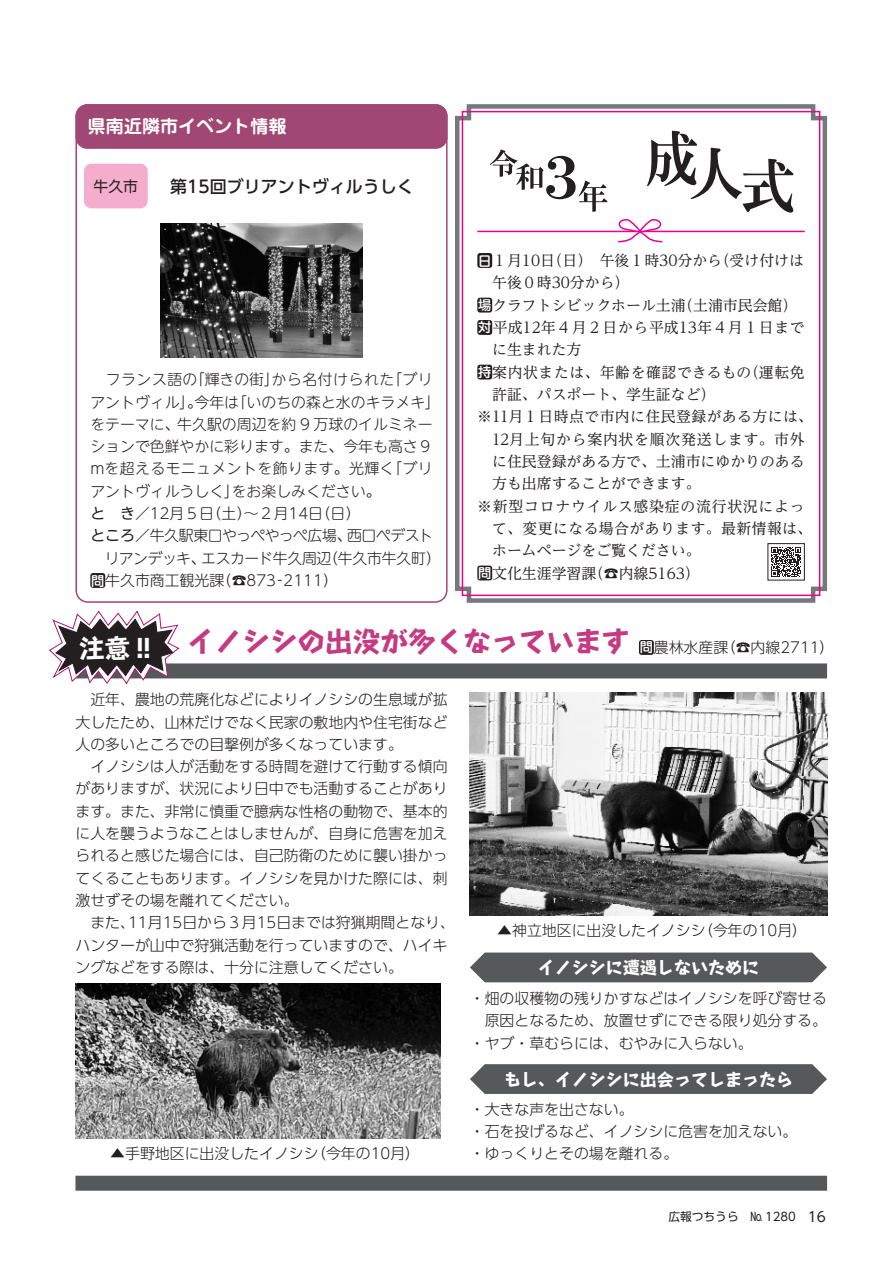
<style>
.page{position:relative;width:893px;height:1263px;background:#fff}
.page>*{position:absolute;margin:0;border:0;box-sizing:border-box;transform-origin:0 0}
.t1{font:700 27.6px "Take Std";color:#c53b81}
.t2{font:700 25.5px "Take Std";color:#fff}
.t3{font:700 18px "Jun 501 Pro";color:#fff}
.t4{font:700 16.95px "Take Std";color:#fff}
.t5{font:500 16.95px "UD Shin Go Pro";color:#231f20}
.t6{font:300 14.85px/22.4px "UD Shin Go Pro";color:#231f20;text-align:justify}
.t7{font:14.85px/22.4px "UD Reimin Pro";color:#231f20}
.t8{font:300 14.85px/22.4px "UD Shin M Go Pro";color:#231f20}
.t9{font:14.85px/22.4px "UD Reimin Pro";letter-spacing:.03em;color:#231f20}
.t10{font:14.85px "UD Reimin Pro";letter-spacing:.04em;color:#231f20}
.t11{font:300 14.85px/22.4px "UD Shin M Go Pro";letter-spacing:.03em;color:#231f20}
.t12{font:300 14.85px/22.4px "UD Shin M Go Pro";letter-spacing:-.02em;color:#231f20}
.t13{font:300 14.85px "UD Shin M Go Pro";letter-spacing:-.03em;color:#231f20}
.t14{font:300 14.85px "UD Shin M Go Pro";letter-spacing:.035em;color:#231f20}
.t15{font:14.85px "UD Shin Go Pro";color:#231f20}
.t16{font:13.8px "UD Shin Go Pro";color:#231f20}
.t17{font:500 13.35px "UD Shin M Go Pro";color:#fff}
.t18{font:11.7px "UD Shin Go Pro";color:#231f20}
.s1{font-weight:400}
</style>
<div class="page">
<svg style="left:455px;top:104px;width:373px;height:499px"></svg>
<div style="left:462px;top:111px;width:358px;height:485px;border:2px solid #ed028c"></div>
<div style="left:75px;top:663px;width:752px;height:15px;background:#57585a"></div>
<div style="left:75px;top:104px;width:373px;height:499px;border:2px solid #a04873;border-radius:12px"></div>
<div style="left:75px;top:104px;width:373px;height:45px;background:#a04873;border-radius:12px"></div>
<div style="left:90px;top:573px;width:15px;height:15px;background:#231f20;border-radius:3px"></div>
<div style="left:84px;top:164px;width:64px;height:44px;background:#f5adce;border-radius:7px"></div>
<img style="left:161px;top:223px;width:201px;height:134px">
<svg style="left:49px;top:610px;width:131px;height:75px"></svg>
<div style="left:639px;top:640px;width:15px;height:15px;background:#231f20;border-radius:3px"></div>
<div style="left:477px;top:253px;width:15px;height:15px;background:#231f20;border-radius:3px"></div>
<div style="left:477px;top:298px;width:15px;height:15px;background:#231f20;border-radius:3px"></div>
<div style="left:477px;top:320px;width:15px;height:15px;background:#231f20;border-radius:3px"></div>
<div style="left:477px;top:365px;width:15px;height:14px;background:#231f20;border-radius:3px"></div>
<div style="left:477px;top:566px;width:15px;height:14px;background:#231f20;border-radius:3px"></div>
<svg style="left:771px;top:547px;width:30px;height:30px"></svg>
<div style="left:767px;top:543px;width:38px;height:37px;border:1px solid #231f20"></div>
<img style="left:75px;top:983px;width:365px;height:155px">
<img style="left:470px;top:692px;width:357px;height:223px">
<svg style="left:470px;top:952px;width:357px;height:30px;background:#616163"></svg>
<svg style="left:470px;top:1064px;width:357px;height:30px;background:#5f6061"></svg>
<div style="left:75px;top:1176px;width:752px;height:15px;background:#57585a"></div>
<svg style="left:490px;top:149px;width:117px;height:63px"></svg>
<hr style="left:477px;top:231px;width:328px;height:1px;background:#ed028c">
<svg style="left:617px;top:131px;width:176px;height:112px"></svg>
<p class="t3" style="left:88px;top:112px;width:200px">県南近隣市イベント情報</p>
<p class="t15" style="left:94px;top:174px;width:46px">牛久市</p>
<p class="t5" style="left:170px;top:172px;width:245px">第15回ブリアントヴィルうしく</p>
<p class="t8" style="left:387px;top:368px;width:47px">「ブリ</p>
<p class="t8" style="left:190px;top:368px;width:91px">「輝きの街」</p>
<p class="t14" style="left:272px;top:368px;width:124px">から名付けられた</p>
<p class="t8" style="left:90px;top:368px;width:108px">　フランス語の</p>
<p class="t8" style="left:177px;top:390px;width:257px;text-indent:-87px">アントヴィル」。<br>牛久駅の周辺を約 9 万球のイルミネー</p>
<p class="t8" style="left:232px;top:390px;width:210px">「いのちの森と水のキラメキ「</p>
<p class="t8" style="left:195px;top:390px;width:46px">今年は</p>
<p class="t8" style="left:90px;top:412px;width:91px">をテーマに、</p>
<p class="t8" style="left:90px;top:435px;width:344px">ションで色鮮やかに彩ります。また、今年も高さ９</p>
<p class="t8" style="left:387px;top:457px;width:47px">「ブリ</p>
<p class="t11" style="left:232px;top:457px;width:164px;text-indent:-141px">mを超えるモニュメントを飾ります。光輝くをお楽しみください。</p>
<p class="t8" style="left:90px;top:479px;width:150px">アントヴィルうしく」</p>
<p class="t8" style="left:90px;top:501px;width:271px"><span class="s1">と　き／</span>12月５（日土）～２月14 （日日(</p>
<p class="t8" style="left:347px;top:524px;width:87px">西口ペデスト</p>
<p class="t12" style="left:323px;top:524px;width:119px;text-indent:-233px"><span class="s1">ところ／</span>牛久駅東口やっぺやっぺ広場、<br>（牛久市牛久町(</p>
<p class="t8" style="left:105px;top:546px;width:102px">リアンデッキ、</p>
<p class="t13" style="left:201px;top:546px;width:132px">エスカード牛久周辺</p>
<p class="t8" style="left:217px;top:568px;width:61px">)☎873</p>
<p class="t8" style="left:284px;top:568px;width:56px">2111(</p>
<p class="t17" style="left:91px;top:570px;width:15px">問</p>
<p class="t8" style="left:105px;top:568px;width:121px">牛久市商工観光課</p>
<p class="t8" style="left:272px;top:568px;width:16px">‐</p>
<p class="t7" style="left:492px;top:249px;width:231px">１月10 （日日）　午後１時30分から</p>
<p class="t7" style="left:715px;top:249px;width:91px">（受け付けは</p>
<p class="t17" style="left:478px;top:250px;width:15px">日</p>
<p class="t7" style="left:492px;top:271px;width:139px">午後０時30分から(</p>
<p class="t7" style="left:678px;top:293px;width:121px">（土浦市民会館(</p>
<p class="t17" style="left:478px;top:294px;width:15px">場</p>
<p class="t7" style="left:492px;top:293px;width:195px">クラフトシビックホール土浦</p>
<p class="t10" style="left:493px;top:315px;width:313px">平成12年４月２日から平成13年４月１日まで</p>
<p class="t17" style="left:478px;top:317px;width:15px">対</p>
<p class="t7" style="left:492px;top:338px;width:91px">に生まれた方</p>
<p class="t7" style="left:744px;top:360px;width:62px">（運転免</p>
<p class="t10" style="left:492px;top:360px;width:261px">案内状または、年齢を確認できるもの</p>
<p class="t17" style="left:478px;top:361px;width:15px">持</p>
<p class="t7" style="left:492px;top:383px;width:225px">許証、パスポート、学生証など(</p>
<p class="t7" style="left:492px;top:405px;width:322px;text-indent:-14px">※11月１日時点で市内に住民登録がある方には、<br>12月上旬から案内状を順次発送します。市外に住民登録がある方で、土浦市にゆかりのある方も出席することができます。</p>
<p class="t9" style="left:492px;top:494px;width:321px;text-indent:-15px">※新型コロナウイルス感染症の流行状況によって、変更になる場合があります。最新情報は、ホームページをご覧ください。</p>
<p class="t7" style="left:589px;top:561px;width:112px">（☎内線5163(</p>
<p class="t17" style="left:478px;top:562px;width:15px">問</p>
<p class="t7" style="left:492px;top:561px;width:106px">文化生涯学習課</p>
<p class="t2" style="left:79px;top:628px;width:73px">注意 !!</p>
<p class="t1" style="left:187px;top:619px;width:444px">イノシシの出没が多くなっています</p>
<p class="t6" style="left:721px;top:636px;width:115px">（☎内線2711(</p>
<p class="t17" style="left:640px;top:636px;width:15px">問</p>
<p class="t6" style="left:654px;top:636px;width:76px">農林水産課</p>
<p class="t6" style="left:75px;top:688px;width:374px;text-indent:15px">近年、農地の荒廃化などによりイノシシの生息域が拡大したため、山林だけでなく民家の敷地内や住宅街など人の多いところでの目撃例が多くなっています。</p>
<p class="t6" style="left:75px;top:755px;width:374px;text-indent:15px">イノシシは人が活動をする時間を避けて行動する傾向がありますが、状況により日中でも活動することがあります。また、非常に慎重で臆病な性格の動物で、基本的に人を襲うようなことはしませんが、自身に危害を加えられると感じた場合には、自己防衛のために襲い掛かってくることもあります。イノシシを見かけた際には、刺激せずその場を離れてください。</p>
<p class="t6" style="left:128px;top:911px;width:328px">11月15日から３月15日までは狩猟期間となり、</p>
<p class="t6" style="left:75px;top:911px;width:374px;text-align:left;text-indent:15px">また、<br>ハンターが山中で狩猟活動を行っていますので、ハイキングなどをする際は、十分に注意してください。</p>
<p class="t6" style="left:311px;top:1142px;width:110px">（今年の10月(</p>
<p class="t6" style="left:110px;top:1142px;width:210px">▲手野地区に出没したイノシシ</p>
<p class="t6" style="left:698px;top:918px;width:110px">（今年の10月(</p>
<p class="t6" style="left:497px;top:918px;width:210px">▲神立地区に出没したイノシシ</p>
<p class="t4" style="left:538px;top:954px;width:223px">イノシシに遭遇しないために</p>
<p class="t6" style="left:470px;top:987px;width:359px;text-align:right">・畑の収穫物の残りかすなどはイノシシを呼び寄せる原因となるため、放置せずにできる限り処分する。</p>
<p class="t6" style="left:470px;top:1031px;width:284px">・ヤブ・草むらには、むやみに入らない。</p>
<p class="t4" style="left:504px;top:1065px;width:291px">もし、イノシシに出会ってしまったら</p>
<p class="t6" style="left:470px;top:1097px;width:165px">・大きな声を出さない。</p>
<p class="t6" style="left:470px;top:1119px;width:329px">・石を投げるなど、イノシシに危害を加えない。</p>
<p class="t6" style="left:470px;top:1142px;width:210px">・ゆっくりとその場を離れる。</p>
<p class="t18" style="left:668px;top:1207px;width:72px">広報つちうら</p>
<p class="t18" style="left:750px;top:1207px;width:47px">No 1280</p>
<p class="t16" style="left:808px;top:1205px;width:20px">16</p>
</div>
